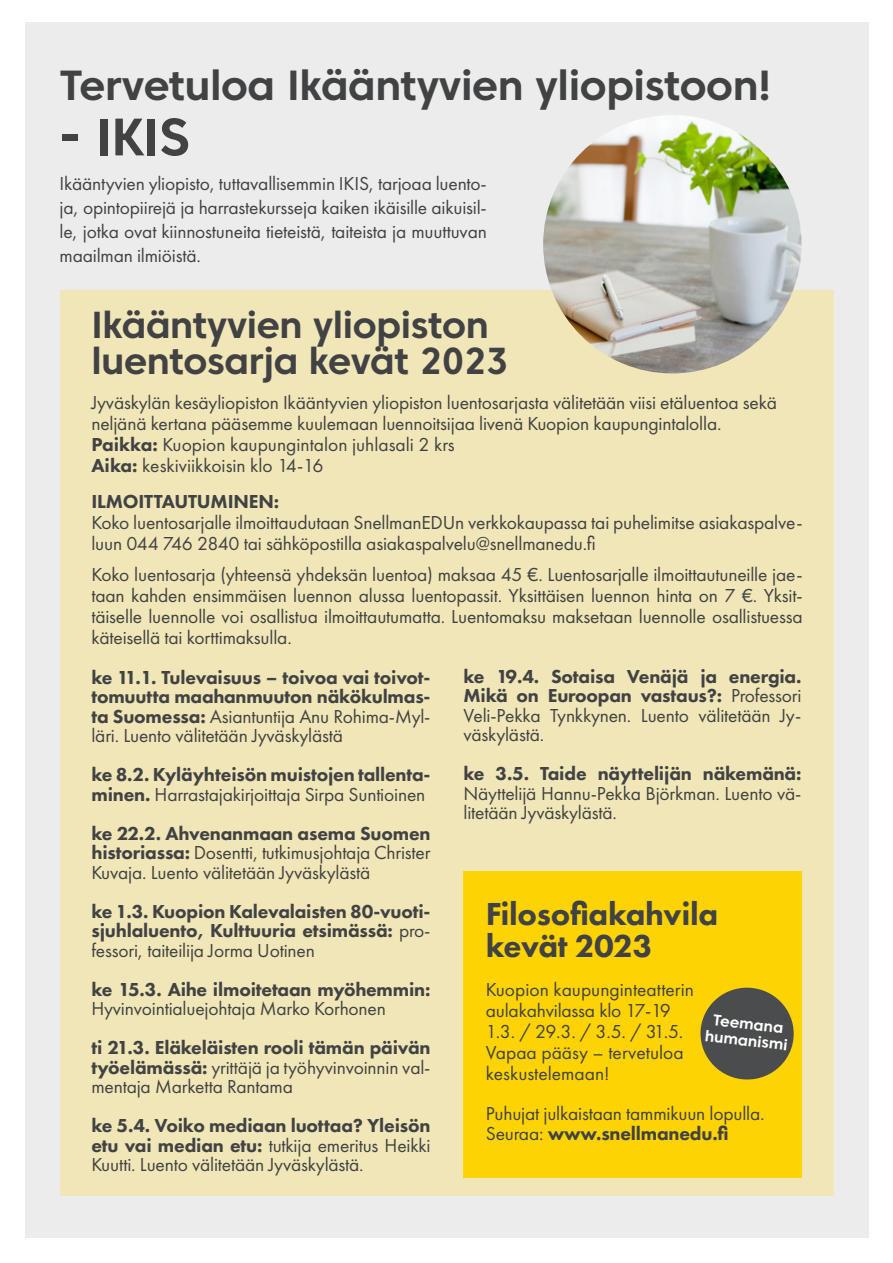
<style>
.page{position:relative;width:893px;height:1263px;background:#fff}
.page>*{position:absolute;margin:0;border:0;box-sizing:border-box;transform-origin:0 0}
.leipis{font:700 52.5px "Core Sans C 65";color:#414243}
.leipis-2{font:700 42px "Core Sans C 65";letter-spacing:-.01em;color:#414243}
.välitosake{font:700 37.5px "Core Sans C 65";letter-spacing:-.01em;color:#414243}
.leipis-3{font:800 33px "Futura PT";letter-spacing:-.01em;color:#414243}
.leipis-4{font:19.5px/19.5px "Futura PT";letter-spacing:-.01em;color:#414243;text-align:justify}
.leipis-5{font:800 19.5px/19.5px "Futura PT";letter-spacing:-.01em;color:#414243;text-align:justify}
.välitosake-2{font:700 15.45px "Core Sans C 65";color:#fff}
.s1{font-weight:800}
.s2{font-weight:400}
</style>
<div class="page">
<div style="left:26px;top:22px;width:842px;height:1215px;background:#ececec"></div>
<div style="left:60px;top:290px;width:773px;height:905px;background:#f0e6b7"></div>
<img style="left:543px;top:115px;width:258px;height:258px;border-radius:129px">
<div style="left:463px;top:872px;width:338px;height:306px;background:#fed304"></div>
<svg style="left:700px;top:987px;width:94px;height:93px"></svg>
<p class="leipis-2" style="left:60px;top:59px;width:713px">Tervetuloa Ikääntyvien yliopistoon!</p>
<p class="leipis" style="left:60px;top:104px;width:132px">- IKIS</p>
<p class="leipis-4" style="left:60px;top:172px;width:429px;line-height:24px">Ikääntyvien yliopisto, tuttavallisemmin IKIS, tarjoaa luento&shy;ja, opintopiirejä ja harrastekursseja kaiken ikäisille aikuisil&shy;le, jotka ovat kiinnostuneita tieteistä, taiteista ja muuttuvan maailman ilmiöistä.</p>
<p class="välitosake" style="left:91px;top:301px;width:399px">Ikääntyvien yliopiston</p>
<p class="välitosake" style="left:91px;top:337px;width:419px">luentosarja kevät 2023</p>
<p class="leipis-4" style="left:91px;top:392px;width:687px">Jyväskylän kesäyliopiston Ikääntyvien yliopiston luentosarjasta välitetään viisi etäluentoa sekä</p>
<p class="leipis-4" style="left:91px;top:413px;width:632px">neljänä kertana pääsemme kuulemaan luennoitsijaa livenä Kuopion kaupungintalolla.</p>
<p class="leipis-4" style="left:91px;top:434px;width:365px"><span class="s1">Paikka:</span> Kuopion kaupungintalon juhlasali 2 krs</p>
<p class="leipis-4" style="left:91px;top:455px;width:234px"><span class="s1">Aika:</span> keskiviikkoisin klo 14-16</p>
<p class="leipis-5" style="left:91px;top:491px;width:189px">ILMOITTAUTUMINEN:</p>
<p class="leipis-4" style="left:91px;top:511px;width:713px;line-height:21px">Koko luentosarjalle ilmoittaudutaan SnellmanEDUn verkkokaupassa tai puhelimitse asiakaspalve&shy;luun 044 746 2840 tai sähköpostilla asiakaspalvelu@snellmanedu.fi</p>
<p class="leipis-4" style="left:91px;top:564px;width:713px;line-height:21px">Koko luentosarja (yhteensä yhdeksän luentoa) maksaa 45 €. Luentosarjalle ilmoittautuneille jae&shy;taan kahden ensimmäisen luennon alussa luentopassit. Yksittäisen luennon hinta on 7 €. Yksit&shy;täiselle luennolle voi osallistua ilmoittautumatta. Luentomaksu maksetaan luennolle osallistuessa käteisellä tai korttimaksulla.</p>
<p class="leipis-5" style="left:91px;top:667px;width:341px">ke 11.1. Tulevaisuus – toivoa vai toivot&shy;tomuutta maahanmuuton näkökulmas&shy;ta Suomessa: <span class="s2">Asiantuntija Anu Rohima-Myl&shy;läri. Luento välitetään Jyväskylästä</span></p>
<p class="leipis-5" style="left:91px;top:765px;width:341px">ke 8.2. Kyläyhteisön muistojen tallenta&shy;minen. <span class="s2">Harrastajakirjoittaja Sirpa Suntioinen</span></p>
<p class="leipis-4" style="left:91px;top:823px;width:341px"><span class="s1">ke 22.2. Ahvenanmaan asema Suomen historiassa:</span> Dosentti, tutkimusjohtaja Christer Kuvaja. Luento välitetään Jyväskylästä</p>
<p class="leipis-5" style="left:91px;top:901px;width:341px">ke 1.3. Kuopion Kalevalaisten 80-vuoti&shy;sjuhlaluento, Kulttuuria etsimässä: <span class="s2">pro&shy;fessori, taiteilija Jorma Uotinen</span></p>
<p class="leipis-4" style="left:91px;top:979px;width:341px"><span class="s1">ke 15.3. Aihe ilmoitetaan myöhemmin:<br></span>Hyvinvointialuejohtaja Marko Korhonen</p>
<p class="leipis-4" style="left:91px;top:1038px;width:341px"><span class="s1">ti 21.3. Eläkeläisten rooli tämän päivän työelämässä:</span> yrittäjä ja työhyvinvoinnin val&shy;mentaja Marketta Rantama</p>
<p class="leipis-4" style="left:91px;top:1116px;width:341px"><span class="s1">ke 5.4. Voiko mediaan luottaa? Yleisön etu vai median etu:</span> tutkija emeritus Heikki Kuutti. Luento välitetään Jyväskylästä.</p>
<p class="leipis-4" style="left:463px;top:666px;width:340px"><span class="s1">ke 19.4. Sotaisa Venäjä ja energia.<br>Mikä on Euroopan vastaus?:</span> Professori Veli-Pekka Tynkkynen. Luento välitetään Jy&shy;väskylästä.</p>
<p class="leipis-4" style="left:463px;top:764px;width:340px"><span class="s1">ke 3.5. Taide näyttelijän näkemänä:<br></span>Näyttelijä Hannu-Pekka Björkman. Luento vä&shy;litetään Jyväskylästä.</p>
<p class="leipis-3" style="left:486px;top:894px;width:234px">Filosofiakahvila</p>
<p class="leipis-3" style="left:486px;top:925px;width:168px">kevät 2023</p>
<p class="leipis-4" style="left:486px;top:979px;width:210px">Kuopion kaupunginteatterin</p>
<p class="leipis-4" style="left:486px;top:1000px;width:187px">aulakahvilassa klo 17-19</p>
<p class="leipis-4" style="left:486px;top:1021px;width:199px">1.3. / 29.3. / 3.5. / 31.5.</p>
<p class="leipis-4" style="left:486px;top:1042px;width:199px">Vapaa pääsy – tervetuloa</p>
<p class="leipis-4" style="left:486px;top:1063px;width:125px">keskustelemaan!</p>
<p class="leipis-4" style="left:486px;top:1104px;width:280px">Puhujat julkaistaan tammikuun lopulla.</p>
<p class="leipis-5" style="left:486px;top:1123px;width:244px"><span class="s2">Seuraa:</span> www.snellmanedu.fi</p>
<p class="välitosake-2" style="left:714px;top:1010px;width:72px;rotate:7deg">Teemana</p>
<p class="välitosake-2" style="left:706px;top:1025px;width:85px;rotate:7deg">humanismi</p>
</div>
